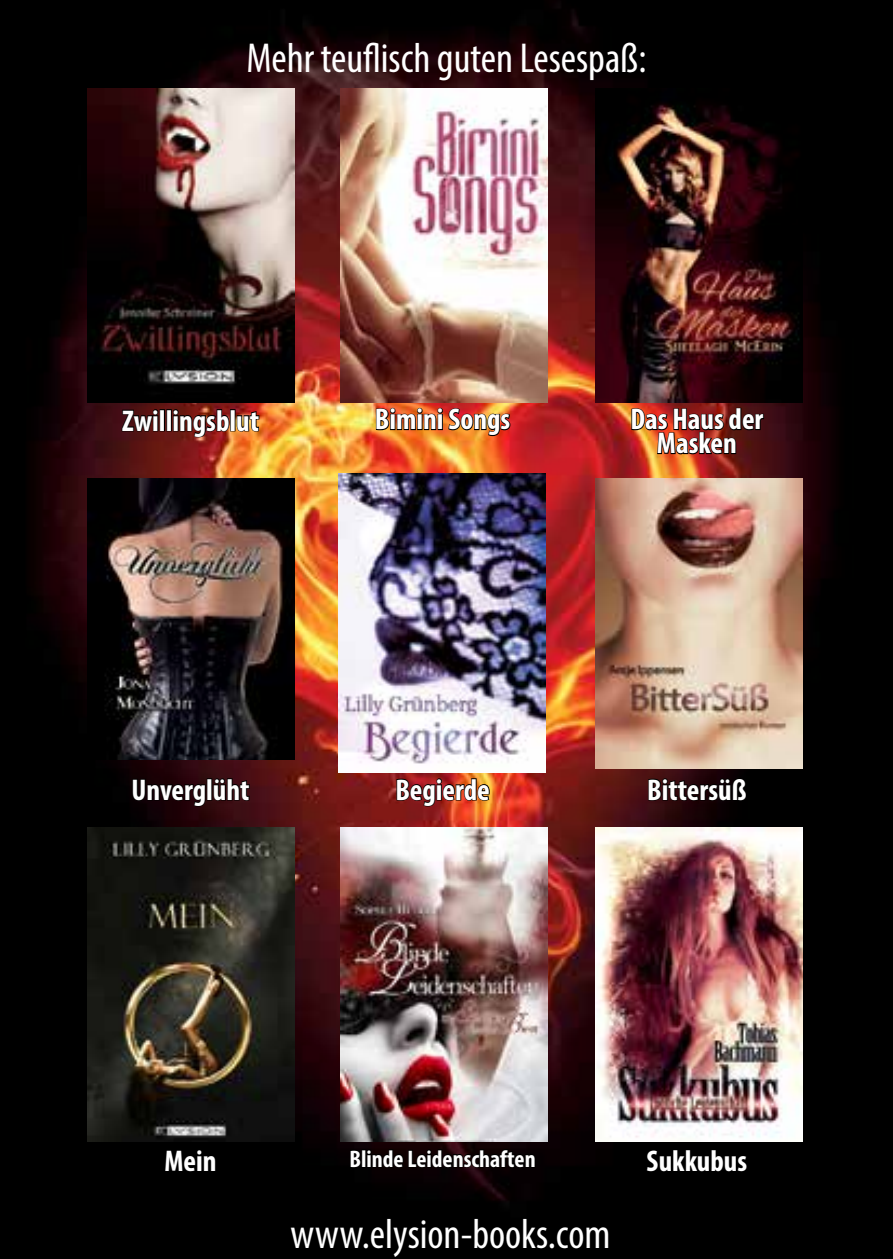
<style>
.page{position:relative;width:893px;height:1259px;background:#fff}
.page>*{position:absolute;margin:0;border:0;box-sizing:border-box;transform-origin:0 0}
.t1{font:condensed 42px "Myriad Pro";color:#fff}
.t2{font:700 condensed 30px/24px "Myriad Pro";color:#fff;text-align:center}
.t3{font:700 condensed 24px "Myriad Pro";color:#fff}
</style>
<div class="page">
<img style="left:0;top:0;width:893px;height:1259px">
<img style="left:88px;top:88px;width:207px;height:314px">
<img style="left:88px;top:478px;width:207px;height:281px">
<img style="left:88px;top:827px;width:207px;height:314px">
<img style="left:340px;top:88px;width:207px;height:314px">
<img style="left:338px;top:473px;width:207px;height:299px">
<img style="left:340px;top:827px;width:207px;height:314px">
<img style="left:595px;top:88px;width:207px;height:314px">
<img style="left:595px;top:478px;width:207px;height:290px">
<img style="left:595px;top:827px;width:207px;height:314px">
<svg style="left:121px;top:392px;width:37px;height:59px;background:#360c0c"></svg>
<div style="left:160px;top:409px;width:5px;height:22px;border:2px solid #000"></div>
<div style="left:166px;top:409px;width:6px;height:22px;border:2px solid #000"></div>
<svg style="left:173px;top:403px;width:57px;height:43px;background:#671913"></svg>
<div style="left:230px;top:409px;width:5px;height:22px;border:2px solid #000"></div>
<svg style="left:236px;top:406px;width:24px;height:27px"></svg>
<img style="left:375px;top:407px;width:136px;height:38px">
<img style="left:630px;top:380px;width:135px;height:90px">
<svg style="left:647px;top:775px;width:100px;height:43px;background:#180306"></svg>
<img style="left:395px;top:774px;width:95px;height:44px">
<svg style="left:132px;top:778px;width:74px;height:43px;background:#140104"></svg>
<div style="left:207px;top:778px;width:5px;height:22px;border:2px solid #000"></div>
<svg style="left:213px;top:775px;width:38px;height:27px"></svg>
<svg style="left:164px;top:1097px;width:53px;height:91px;background:#181818"></svg>
<svg style="left:349px;top:1141px;width:187px;height:27px;background:#110708"></svg>
<div style="left:645px;top:1143px;width:103px;height:29px;background:#000"></div>
<h1 class="t1" style="left:246px;top:33px;width:401px">Mehr teuflisch guten Lesespaß:</h1>
<p class="t2" style="left:122px;top:408px;width:139px">Zwillingsblut</p>
<p class="t2" style="left:375px;top:407px;width:137px">Bimini Songs</p>
<p class="t2" style="left:630px;top:407px;width:135px">Das Haus der<br>Masken</p>
<p class="t2" style="left:132px;top:777px;width:119px">Unverglüht</p>
<p class="t2" style="left:395px;top:777px;width:96px">Begierde</p>
<p class="t2" style="left:647px;top:777px;width:101px">Bittersüß</p>
<p class="t2" style="left:165px;top:1148px;width:54px">Mein</p>
<p class="t3" style="left:350px;top:1143px;width:188px">Blinde Leidenschaften</p>
<p class="t2" style="left:647px;top:1148px;width:102px">Sukkubus</p>
<h1 class="t1" style="left:291px;top:1208px;width:321px">www.elysion-books.com</h1>
</div>
